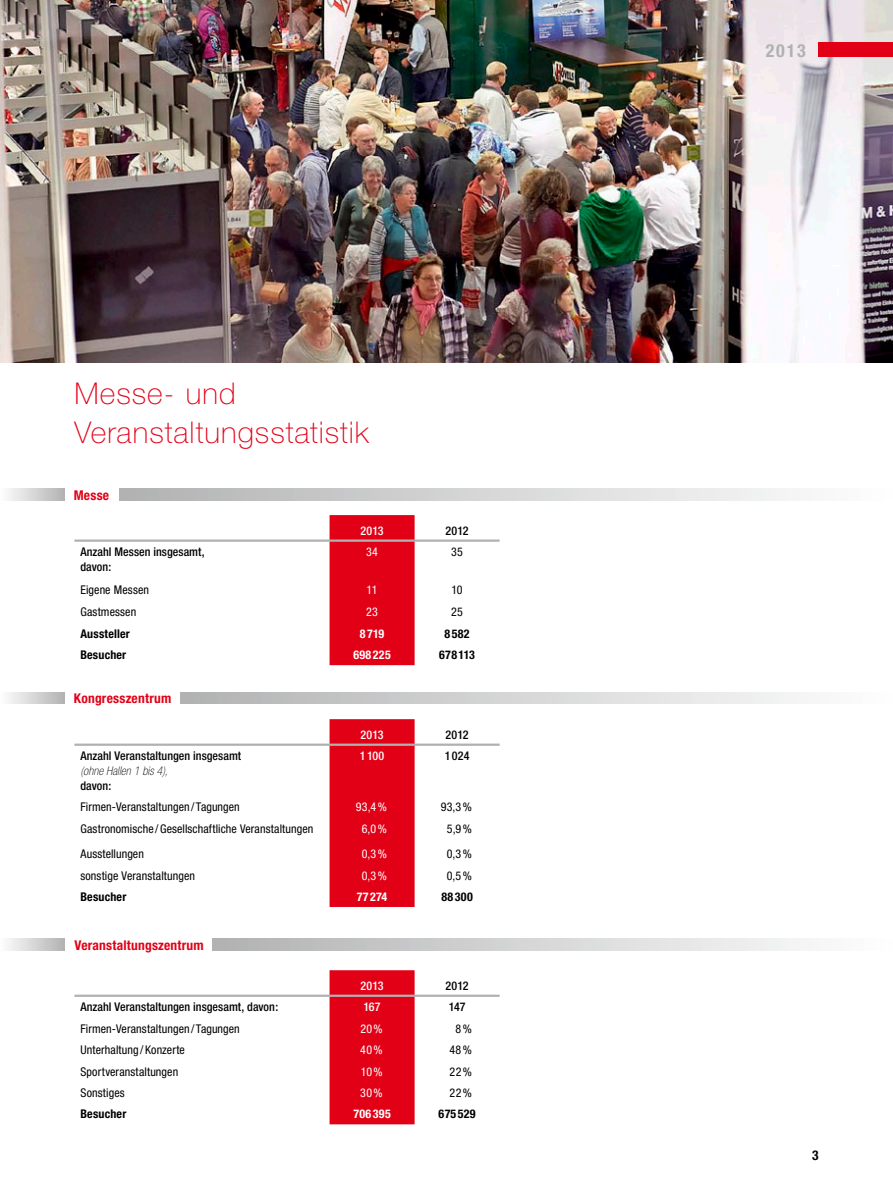
<style>
.page{position:relative;width:893px;height:1191px;background:#fff}
.page>*{position:absolute;margin:0;border:0;box-sizing:border-box;transform-origin:0 0}
.t1{font:100 30px/39px "Helvetica Neue";letter-spacing:.035em;color:#e20017}
.t2{font:700 condensed 18px "Helvetica Neue";color:#b0b2b2}
.t3{font:700 condensed 13.5px "Helvetica Neue";letter-spacing:.015em;color:#e20017}
.t4{font:700 condensed 13.5px "Helvetica Neue";color:#000}
.t5{font:condensed 12px "Helvetica Neue";letter-spacing:.01em;color:#000}
.t6{font:500 condensed 12px/15px "Helvetica Neue";letter-spacing:.005em;color:#000}
.t7{font:700 condensed 12px "Helvetica Neue";letter-spacing:.015em;color:#000}
.t8{font:condensed 12px "Helvetica Neue";letter-spacing:.025em;color:#fff}
.t9{font:700 condensed 12px "Helvetica Neue";letter-spacing:.03em;color:#fff}
.t10{font:500 condensed 12px "Helvetica Neue";letter-spacing:.01em;color:#fff}
.t11{font:italic 100 condensed 12px "Helvetica Neue";letter-spacing:.005em;color:#000}
</style>
<div class="page">
<img style="left:0;top:0;width:893px;height:363px">
<div style="left:330px;top:515px;width:85px;height:150px;background:#e20017"></div>
<hr style="left:74px;top:539px;width:256px;height:3px;background:#b0b2b2">
<hr style="left:330px;top:539px;width:85px;height:3px;background:#b0b2b2">
<hr style="left:415px;top:539px;width:85px;height:3px;background:#b0b2b2">
<div style="left:330px;top:970px;width:85px;height:154px;background:#e20017"></div>
<hr style="left:74px;top:994px;width:256px;height:3px;background:#b0b2b2">
<hr style="left:330px;top:994px;width:85px;height:3px;background:#b0b2b2">
<hr style="left:415px;top:994px;width:85px;height:3px;background:#b0b2b2">
<div style="left:330px;top:719px;width:85px;height:188px;background:#e20017"></div>
<hr style="left:74px;top:743px;width:256px;height:3px;background:#b0b2b2">
<hr style="left:330px;top:743px;width:85px;height:3px;background:#b0b2b2">
<hr style="left:415px;top:743px;width:85px;height:3px;background:#b0b2b2">
<div style="left:819px;top:43px;width:74px;height:14px;background:#e20017"></div>
<svg style="left:9px;top:489px;width:56px;height:11px"></svg>
<svg style="left:9px;top:692px;width:56px;height:11px"></svg>
<svg style="left:9px;top:939px;width:56px;height:11px"></svg>
<svg style="left:119px;top:489px;width:668px;height:11px;background:#d2d3d3"></svg>
<svg style="left:180px;top:692px;width:616px;height:11px;background:#d2d3d3"></svg>
<svg style="left:213px;top:939px;width:587px;height:11px;background:#d2d3d3"></svg>
<h1 class="t1" style="left:74px;top:374px;width:296px">Messe- und<br>Veranstaltungsstatistik</h1>
<p class="t3" style="left:74px;top:486px;width:37px">Messe</p>
<p class="t10" style="left:361px;top:523px;width:25px">2013</p>
<p class="t6" style="left:446px;top:523px;width:25px">2012</p>
<p class="t6" style="left:80px;top:544px;width:126px">Anzahl Messen insgesamt, davon:</p>
<p class="t8" style="left:366px;top:545px;width:13px">34</p>
<p class="t5" style="left:451px;top:545px;width:13px">35</p>
<p class="t5" style="left:80px;top:583px;width:70px">Eigene Messen</p>
<p class="t8" style="left:367px;top:583px;width:12px">11</p>
<p class="t5" style="left:451px;top:583px;width:13px">10</p>
<p class="t5" style="left:80px;top:605px;width:57px">Gastmessen</p>
<p class="t8" style="left:366px;top:605px;width:13px">23</p>
<p class="t5" style="left:451px;top:605px;width:13px">25</p>
<p class="t7" style="left:80px;top:626px;width:51px">Aussteller</p>
<p class="t9" style="left:360px;top:626px;width:26px">8719</p>
<p class="t7" style="left:444px;top:626px;width:27px">8582</p>
<p class="t7" style="left:80px;top:647px;width:47px">Besucher</p>
<p class="t9" style="left:353px;top:647px;width:39px">698225</p>
<p class="t7" style="left:439px;top:647px;width:37px">678113</p>
<p class="t3" style="left:74px;top:690px;width:99px">Kongresszentrum</p>
<p class="t6" style="left:80px;top:748px;width:162px">Anzahl Veranstaltungen insgesamt</p>
<p class="t11" style="left:80px;top:764px;width:89px">(ohne Hallen 1 bis 4),</p>
<p class="t6" style="left:80px;top:778px;width:33px">davon:</p>
<p class="t10" style="left:361px;top:727px;width:25px">2013</p>
<p class="t6" style="left:446px;top:727px;width:25px">2012</p>
<p class="t10" style="left:360px;top:748px;width:26px">1100</p>
<p class="t6" style="left:445px;top:748px;width:26px">1024</p>
<p class="t5" style="left:80px;top:800px;width:161px">Firmen-Veranstaltungen / Tagungen</p>
<p class="t8" style="left:356px;top:800px;width:33px">93,4%</p>
<p class="t5" style="left:441px;top:800px;width:33px">93,3%</p>
<p class="t5" style="left:80px;top:821px;width:235px">Gastronomische /Gesellschaftliche Veranstaltungen</p>
<p class="t8" style="left:362px;top:821px;width:27px">6,0%</p>
<p class="t5" style="left:447px;top:821px;width:27px">5,9%</p>
<p class="t5" style="left:80px;top:847px;width:65px">Ausstellungen</p>
<p class="t8" style="left:362px;top:847px;width:27px">0,3%</p>
<p class="t5" style="left:447px;top:847px;width:27px">0,3%</p>
<p class="t5" style="left:80px;top:868px;width:116px">sonstige Veranstaltungen</p>
<p class="t8" style="left:362px;top:868px;width:27px">0,3%</p>
<p class="t5" style="left:447px;top:868px;width:27px">0,5%</p>
<p class="t7" style="left:80px;top:889px;width:47px">Besucher</p>
<p class="t9" style="left:357px;top:889px;width:32px">77274</p>
<p class="t7" style="left:441px;top:889px;width:33px">88300</p>
<p class="t3" style="left:74px;top:936px;width:131px">Veranstaltungszentrum</p>
<p class="t10" style="left:361px;top:978px;width:25px">2013</p>
<p class="t6" style="left:446px;top:977px;width:25px">2012</p>
<p class="t6" style="left:80px;top:999px;width:199px">Anzahl Veranstaltungen insgesamt, davon:</p>
<p class="t10" style="left:363px;top:999px;width:19px">167</p>
<p class="t6" style="left:449px;top:999px;width:18px">147</p>
<p class="t5" style="left:80px;top:1021px;width:161px">Firmen-Veranstaltungen / Tagungen</p>
<p class="t8" style="left:360px;top:1021px;width:24px">20%</p>
<p class="t5" style="left:456px;top:1021px;width:18px">8%</p>
<p class="t5" style="left:80px;top:1043px;width:106px">Unterhaltung /Konzerte</p>
<p class="t8" style="left:360px;top:1043px;width:24px">40%</p>
<p class="t5" style="left:449px;top:1043px;width:24px">48%</p>
<p class="t5" style="left:80px;top:1064px;width:99px">Sportveranstaltungen</p>
<p class="t8" style="left:361px;top:1064px;width:23px">10%</p>
<p class="t5" style="left:450px;top:1064px;width:24px">22%</p>
<p class="t5" style="left:80px;top:1085px;width:46px">Sonstiges</p>
<p class="t8" style="left:360px;top:1085px;width:24px">30%</p>
<p class="t5" style="left:450px;top:1085px;width:24px">22%</p>
<p class="t7" style="left:80px;top:1106px;width:47px">Besucher</p>
<p class="t9" style="left:353px;top:1106px;width:39px">706395</p>
<p class="t7" style="left:439px;top:1106px;width:39px">675529</p>
<h2 class="t2" style="left:766px;top:39px;width:41px">2013</h2>
<p class="t4" style="left:812px;top:1146px;width:8px">3</p>
</div>
